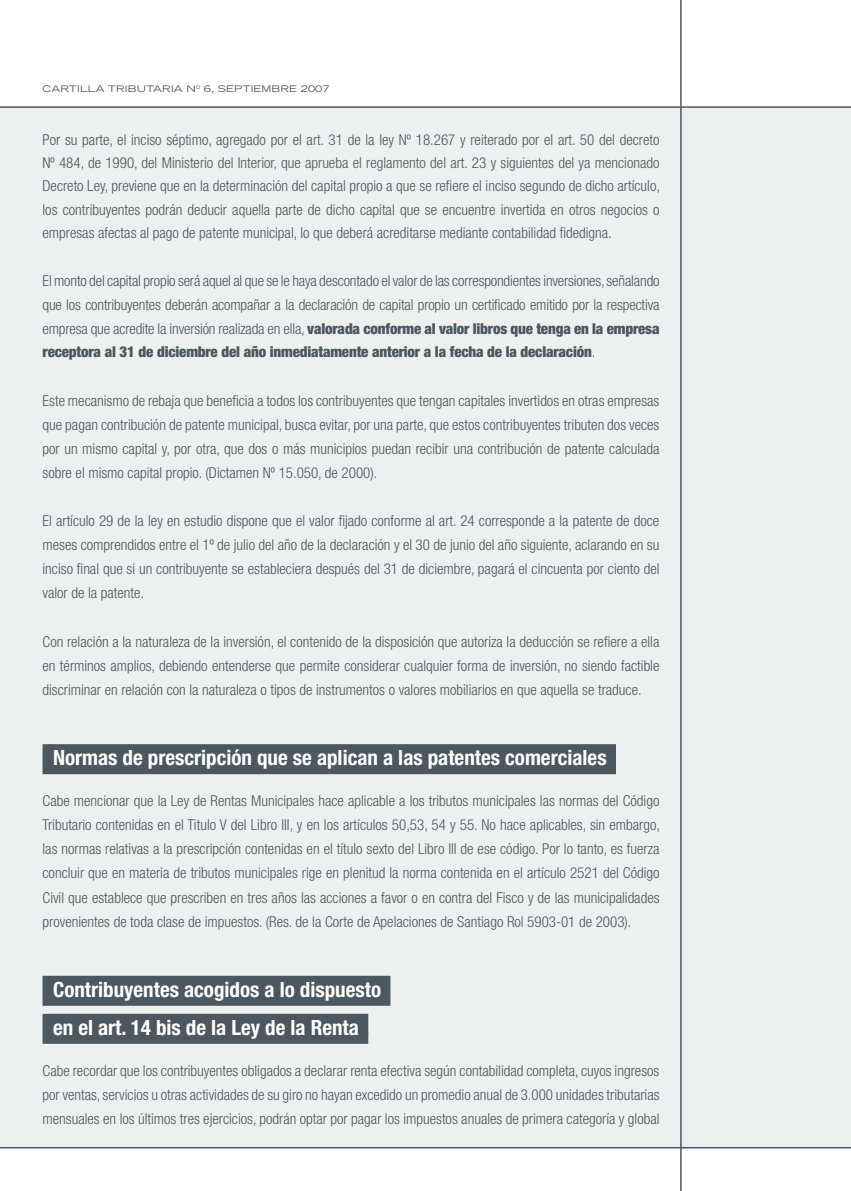
<style>
.page{position:relative;width:851px;height:1191px;background:#fff}
.page>*{position:absolute;margin:0;border:0;box-sizing:border-box;transform-origin:0 0}
.t1{font:700 condensed 21px/38px "Helvetica Neue";color:#fff}
.t2{font:300 condensed 15px/24px "Helvetica Neue";color:#4c575f;text-align:justify}
.t3{font:expanded 9px "Trade Gothic LH";letter-spacing:.01em;color:#4c575f;scale:1.1 1}
.s1{font-weight:900}
.s2{color:#4c575f}
</style>
<div class="page">
<div style="left:0;top:107px;width:850px;height:1041px;background:#edf0f1"></div>
<hr style="left:0;top:106px;width:850px;height:2px;background:#4c575f">
<hr style="left:0;top:1147px;width:850px;height:1px;background:#4c575f">
<hr style="left:680px;top:0;width:1px;height:1191px;background:#4c575f">
<hr style="left:850px;top:107px;width:1px;height:1041px;background:#edf0f1">
<div style="left:43px;top:744px;width:573px;height:30px;background:#4c575f"></div>
<div style="left:43px;top:975px;width:347px;height:30px;background:#4c575f"></div>
<div style="left:43px;top:1013px;width:325px;height:30px;background:#4c575f"></div>
<p class="t3" style="left:43px;top:82px;width:66px">CARTILLA TRI</p>
<p class="t3" style="left:128px;top:82px;width:25px">BUTARIA</p>
<p class="t3" style="left:186px;top:82px;width:132px">N<sup>0</sup> 6, SEPTI EMBR E 2007</p>
<p class="t2" style="left:43px;top:128px;width:619px;line-height:23.2px">Por su parte, el inciso séptimo, agregado por el art. 31 de la ley Nº 18.267 y reiterado por el art. 50 del decreto Nº 484, de 1990, del Ministerio del Interior, que aprueba el reglamento del art. 23 y siguientes del ya mencionado Decreto Ley, previene que en la determinación del capital propio a que se refiere el inciso segundo de dicho artículo, los contribuyentes podrán deducir aquella parte de dicho capital que se encuentre invertida en otros negocios o empresas afectas al pago de patente municipal, lo que deberá acreditarse mediante contabilidad fidedigna.</p>
<p class="t2" style="left:43px;top:269px;width:618px">El monto del capital propio será aquel al que se le haya descontado el valor de las correspondientes inversiones, señalando que los contribuyentes deberán acompañar a la declaración de capital propio un certificado emitido por la respectiva empresa que acredite la inversión realizada en ella, <span class="s1">valorada conforme al valor libros que tenga en la empresa receptora al 31 de diciembre del año inmediatamente anterior a la fecha de la declaración</span>.</p>
<p class="t2" style="left:43px;top:388px;width:618px">Este mecanismo de rebaja que beneficia a todos los contribuyentes que tengan capitales invertidos en otras empresas que pagan contribución de patente municipal, busca evitar, por una parte, que estos contribuyentes tributen dos veces por un mismo capital y, por otra, que dos o más municipios puedan recibir una contribución de patente calculada sobre el mismo capital propio. (Dictamen Nº 15.050, de 2000).</p>
<p class="t2" style="left:43px;top:509px;width:618px">El artículo 29 de la ley en estudio dispone que el valor fijado conforme al art. 24 corresponde a la patente de doce meses comprendidos entre el 1º de julio del año de la declaración y el 30 de junio del año siguiente, aclarando en su inciso final que si un contribuyente se estableciera después del 31 de diciembre, pagará el cincuenta por ciento del valor de la patente.</p>
<p class="t2" style="left:43px;top:629px;width:618px">Con relación a la naturaleza de la inversión, el contenido de la disposición que autoriza la deducción se refiere a ella en términos amplios, debiendo entenderse que permite considerar cualquier forma de inversión, no siendo factible discriminar en relación con la naturaleza o tipos de instrumentos o valores mobiliarios en que aquella se traduce.</p>
<h1 class="t1" style="left:53px;top:738px;width:565px">Normas de prescripción que se aplican a las patentes comerciales<span class="s2">..</span></h1>
<p class="t2" style="left:43px;top:789px;width:619px">Cabe mencionar que la Ley de Rentas Municipales hace aplicable a los tributos municipales las normas del Código Tributario contenidas en el Titulo V del Libro III, y en los artículos 50,53, 54 y 55. No hace aplicables, sin embargo, las normas relativas a la prescripción contenidas en el título sexto del Libro III de ese código. Por lo tanto, es fuerza concluir que en materia de tributos municipales rige en plenitud la norma contenida en el artículo 2521 del Código Civil que establece que prescriben en tres años las acciones a favor o en contra del Fisco y de las municipalidades provenientes de toda clase de impuestos. (Res. de la Corte de Apelaciones de Santiago Rol 5903-01 de 2003).</p>
<h1 class="t1" style="left:53px;top:970px;width:339px">Contribuyentes acogidos a lo dispuesto<span class="s2">.. </span>en el art. 14 bis de la Ley de la Renta<span class="s2">..</span></h1>
<p class="t2" style="left:43px;top:1058px;width:618px">Cabe recordar que los contribuyentes obligados a declarar renta efectiva según contabilidad completa, cuyos ingresos por ventas, servicios u otras actividades de su giro no hayan excedido un promedio anual de 3.000 unidades tributarias mensuales en los últimos tres ejercicios, podrán optar por pagar los impuestos anuales de primera categoría y global</p>
</div>
